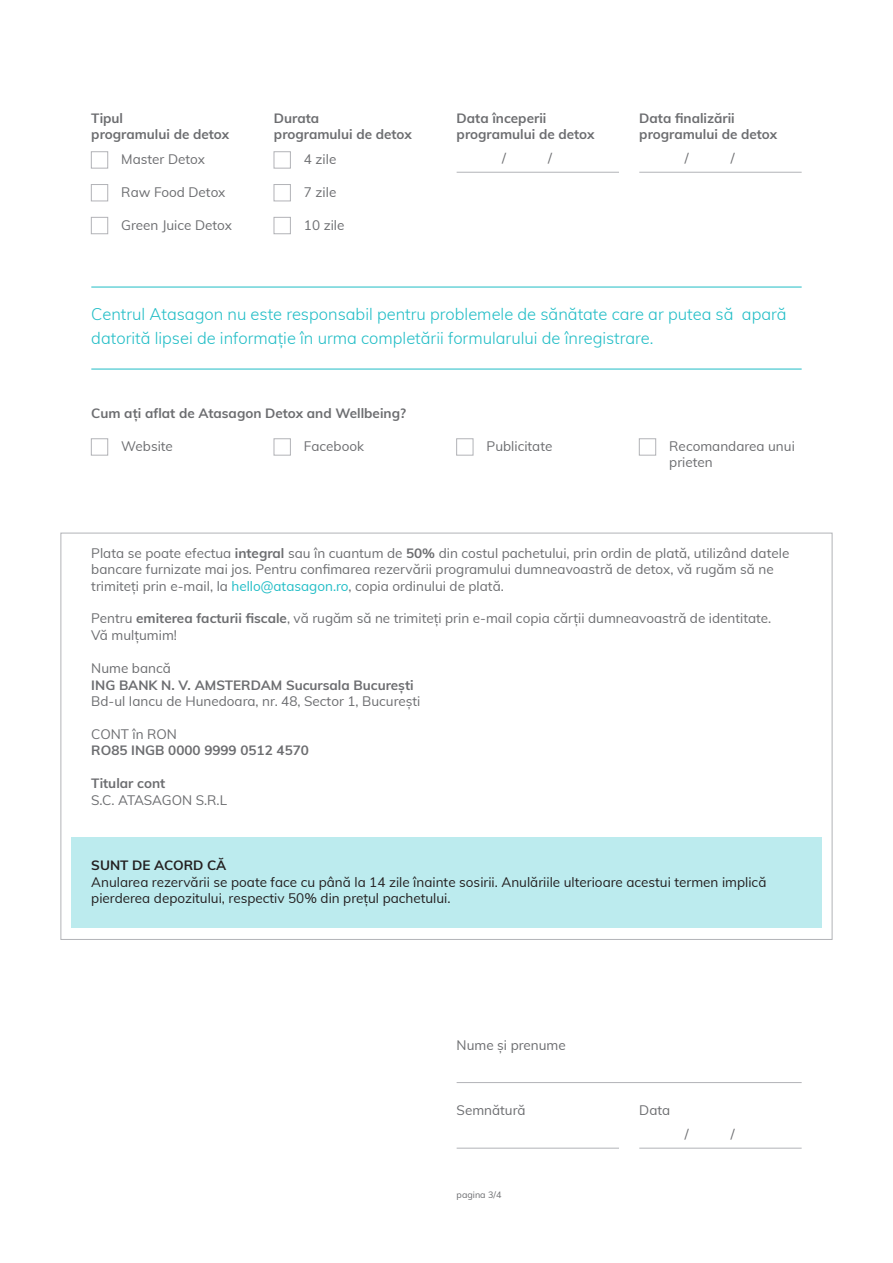
<style>
.page{position:relative;width:893px;height:1263px;background:#fff}
.page>*{position:absolute;margin:0;border:0;box-sizing:border-box;transform-origin:0 0}
.t1{font:300 16.5px/24.6px "Muli";color:#21bdc6}
.t2{font:13.5px/16.4px "Muli";color:#6c6d70}
.t3{font:700 13.5px/16.4px "Muli";color:#6c6d70}
.t4{font:13.5px/16.4px "Muli";color:#231f20}
.t5{font:700 13.5px "Muli";color:#231f20}
.t6{font:9px "Muli";color:#6c6d70}
.s1{font-weight:700}
.s2{color:#21bdc6}
</style>
<div class="page">
<div style="left:71px;top:837px;width:751px;height:90px;background:#bcebee"></div>
<hr style="left:457px;top:1082px;width:345px;height:1px;background:#b2b3b7">
<hr style="left:639px;top:172px;width:163px;height:1px;background:#b2b3b7">
<hr style="left:457px;top:172px;width:162px;height:1px;background:#b2b3b7">
<hr style="left:639px;top:1148px;width:163px;height:1px;background:#b2b3b7">
<hr style="left:457px;top:1148px;width:162px;height:1px;background:#b2b3b7">
<div style="left:91px;top:151px;width:17px;height:18px;border:1px solid #b2b3b7"></div>
<div style="left:91px;top:217px;width:17px;height:17px;border:1px solid #b2b3b7"></div>
<div style="left:91px;top:184px;width:17px;height:17px;border:1px solid #b2b3b7"></div>
<div style="left:274px;top:151px;width:17px;height:18px;border:1px solid #b2b3b7"></div>
<div style="left:274px;top:217px;width:17px;height:17px;border:1px solid #b2b3b7"></div>
<div style="left:274px;top:184px;width:17px;height:17px;border:1px solid #b2b3b7"></div>
<hr style="left:91px;top:287px;width:711px;height:1px;background:#21bdc6">
<hr style="left:91px;top:369px;width:711px;height:1px;background:#21bdc6">
<div style="left:91px;top:438px;width:17px;height:17px;border:1px solid #b2b3b7"></div>
<div style="left:274px;top:438px;width:17px;height:17px;border:1px solid #b2b3b7"></div>
<div style="left:456px;top:438px;width:17px;height:17px;border:1px solid #b2b3b7"></div>
<div style="left:639px;top:438px;width:17px;height:17px;border:1px solid #b2b3b7"></div>
<p class="t3" style="left:91px;top:109px;width:139px">Tipul<br>programului de detox</p>
<p class="t2" style="left:121px;top:150px;width:85px">Master Detox</p>
<p class="t2" style="left:121px;top:183px;width:106px">Raw Food Detox</p>
<p class="t2" style="left:121px;top:216px;width:112px">Green Juice Detox</p>
<p class="t3" style="left:274px;top:109px;width:139px">Durata<br>programului de detox</p>
<p class="t2" style="left:304px;top:150px;width:34px">4 zile</p>
<p class="t2" style="left:304px;top:183px;width:34px">7 zile</p>
<p class="t2" style="left:304px;top:216px;width:42px">10 zile</p>
<p class="t3" style="left:457px;top:109px;width:139px">Data începerii programului de detox</p>
<p class="t2" style="left:502px;top:149px;width:5px">/</p>
<p class="t2" style="left:548px;top:149px;width:5px">/</p>
<p class="t3" style="left:639px;top:109px;width:139px">Data finalizării programului de detox</p>
<p class="t2" style="left:685px;top:149px;width:5px">/</p>
<p class="t2" style="left:731px;top:149px;width:5px">/</p>
<p class="t1" style="left:91px;top:301px;width:697px">Centrul Atasagon nu este responsabil pentru problemele de sănătate care ar putea să apară datorită lipsei de informație în urma completării formularului de înregistrare.</p>
<p class="t3" style="left:91px;top:405px;width:316px">Cum ați aflat de Atasagon Detox and Wellbeing?</p>
<p class="t2" style="left:121px;top:437px;width:53px">Website</p>
<p class="t2" style="left:304px;top:437px;width:62px">Facebook</p>
<p class="t2" style="left:487px;top:437px;width:67px">Publicitate</p>
<p class="t2" style="left:669px;top:437px;width:127px">Recomandarea unui prieten</p>
<p class="t2" style="left:91px;top:544px;width:699px">Plata se poate efectua <span class="s1">integral</span> sau în cuantum de <span class="s1">50%</span> din costul pachetului, prin ordin de plată, utilizând datele bancare furnizate mai jos. Pentru confimarea rezervării programului dumneavoastră de detox, vă rugăm să ne trimiteți prin e-mail, la <span class="s2">hello@atasagon.ro</span>, copia ordinului de plată.</p>
<p class="t2" style="left:91px;top:610px;width:682px">Pentru <span class="s1">emiterea facturii fiscale</span>, vă rugăm să ne trimiteți prin e-mail copia cărții dumneavoastră de identitate.<br>Vă mulțumim!</p>
<p class="t2" style="left:91px;top:660px;width:81px">Nume bancă</p>
<p class="t3" style="left:91px;top:676px;width:324px">ING BANK N. V. AMSTERDAM Sucursala București</p>
<p class="t2" style="left:91px;top:692px;width:330px">Bd-ul Iancu de Hunedoara, nr. 48, Sector 1, București</p>
<p class="t2" style="left:91px;top:725px;width:87px">CONT în RON</p>
<p class="t3" style="left:91px;top:742px;width:219px">RO85 INGB 0000 9999 0512 4570</p>
<p class="t3" style="left:91px;top:774px;width:75px">Titular cont</p>
<p class="t2" style="left:91px;top:791px;width:137px">S.C. ATASAGON S.R.L</p>
<p class="t5" style="left:91px;top:855px;width:137px">SUNT DE ACORD CĂ</p>
<p class="t4" style="left:91px;top:873px;width:677px">Anularea rezervării se poate face cu până la 14 zile înainte sosirii. Anulăriile ulterioare acestui termen implică pierderea depozitului, respectiv 50% din prețul pachetului.</p>
<p class="t2" style="left:457px;top:1036px;width:111px">Nume și prenume</p>
<p class="t2" style="left:457px;top:1102px;width:70px">Semnătură</p>
<p class="t2" style="left:639px;top:1102px;width:32px">Data</p>
<p class="t2" style="left:685px;top:1125px;width:5px">/</p>
<p class="t2" style="left:731px;top:1125px;width:5px">/</p>
<p class="t6" style="left:457px;top:1188px;width:46px">pagina 3/4</p>
</div>
